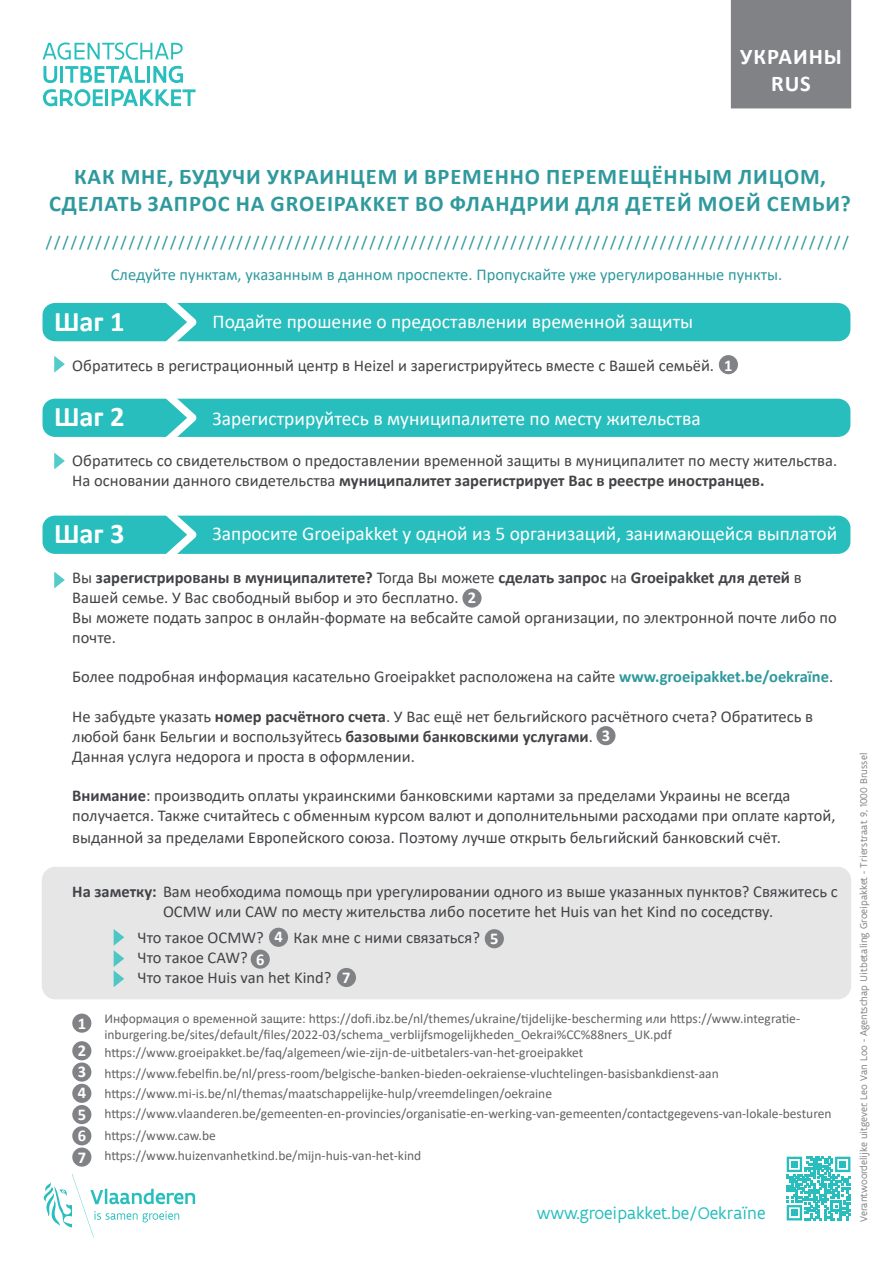
<style>
.page{position:relative;width:893px;height:1263px;background:#fff}
.page>*{position:absolute;margin:0;border:0;box-sizing:border-box;transform-origin:0 0}
.t1{font:700 28.5px "Calibri";color:#fff}
.t2{font:700 22.5px/27px "Calibri";letter-spacing:.04em;color:#2f999d;text-align:center}
.t3{font:700 22.5px/27px "Calibri";letter-spacing:.04em;color:#fff;text-align:center}
.t4{font:19.5px "Calibri";color:#fff}
.t5{font:18px "Flanders Art Sans";color:#28bebd}
.t6{font:17.55px "Flanders Art Sans";color:#2f999d}
.t7{font:16.5px/19.8px "Calibri";color:#414346}
.t8{font:16.5px "Calibri";color:#2f999d}
.t9{font:700 16.5px/21.3px "Calibri";color:#fff}
.t10{font:13.5px/20.4px "Calibri";color:#636366}
.t11{font:10.5px "Flanders Art Sans";color:#808285}
.s1{font-weight:700}
.s2{font-weight:700;color:#2f999d}
.s3{font-weight:700;font-size:16.5px;color:#fff}
</style>
<div class="page">
<svg style="left:43px;top:43px;width:140px;height:17px"></svg>
<svg style="left:43px;top:66px;width:14px;height:17px"></svg>
<hr style="left:60px;top:66px;width:3px;height:17px;background:#28bebd">
<svg style="left:65px;top:66px;width:80px;height:17px"></svg>
<hr style="left:147px;top:66px;width:3px;height:17px;background:#28bebd">
<svg style="left:153px;top:66px;width:30px;height:17px"></svg>
<svg style="left:43px;top:89px;width:60px;height:17px"></svg>
<hr style="left:105px;top:89px;width:3px;height:17px;background:#28bebd">
<svg style="left:112px;top:89px;width:84px;height:17px"></svg>
<svg style="left:43px;top:1174px;width:152px;height:63px"></svg>
<div style="left:43px;top:303px;width:807px;height:38px;background:#28bebd;border-radius:12px"></div>
<div style="left:43px;top:399px;width:807px;height:38px;background:#28bebd;border-radius:12px"></div>
<div style="left:43px;top:516px;width:807px;height:38px;background:#28bebd;border-radius:12px"></div>
<svg style="left:54px;top:356px;width:11px;height:17px"></svg>
<svg style="left:54px;top:453px;width:11px;height:16px"></svg>
<svg style="left:54px;top:572px;width:11px;height:16px"></svg>
<svg style="left:156px;top:303px;width:47px;height:39px"></svg>
<svg style="left:156px;top:398px;width:47px;height:39px"></svg>
<svg style="left:156px;top:515px;width:47px;height:39px"></svg>
<div style="left:731px;top:0;width:120px;height:108px;background:#808285"></div>
<div style="left:43px;top:867px;width:807px;height:131px;background:#e6e6e7;border-radius:13px"></div>
<div style="left:42px;top:867px;width:809px;height:132px;border:2px solid #808285;border-radius:13px"></div>
<div style="left:719px;top:355px;width:19px;height:19px;background:#808285;border-radius:50%"></div>
<div style="left:72px;top:1013px;width:19px;height:20px;background:#808285;border-radius:50%"></div>
<div style="left:72px;top:1041px;width:19px;height:19px;background:#808285;border-radius:50%"></div>
<div style="left:72px;top:1062px;width:19px;height:19px;background:#808285;border-radius:50%"></div>
<div style="left:72px;top:1084px;width:19px;height:19px;background:#808285;border-radius:50%"></div>
<div style="left:72px;top:1105px;width:19px;height:19px;background:#808285;border-radius:50%"></div>
<div style="left:72px;top:1126px;width:19px;height:19px;background:#808285;border-radius:50%"></div>
<div style="left:462px;top:588px;width:20px;height:20px;background:#808285;border-radius:50%"></div>
<div style="left:596px;top:726px;width:19px;height:19px;background:#808285;border-radius:50%"></div>
<div style="left:269px;top:928px;width:19px;height:19px;background:#808285;border-radius:50%"></div>
<div style="left:485px;top:929px;width:19px;height:19px;background:#808285;border-radius:50%"></div>
<div style="left:251px;top:949px;width:19px;height:20px;background:#808285;border-radius:50%"></div>
<svg style="left:114px;top:929px;width:10px;height:58px"></svg>
<div style="left:337px;top:968px;width:19px;height:19px;background:#808285;border-radius:50%"></div>
<div style="left:72px;top:1147px;width:19px;height:20px;background:#808285;border-radius:50%"></div>
<svg style="left:787px;top:1157px;width:63px;height:63px"></svg>
<div style="left:791px;top:1161px;width:7px;height:7px;background:#28bebd"></div>
<div style="left:839px;top:1161px;width:7px;height:7px;background:#28bebd"></div>
<div style="left:791px;top:1209px;width:7px;height:7px;background:#28bebd"></div>
<h2 class="t3" style="left:740px;top:42px;width:103px">УКРАИНЫ<br>RUS</h2>
<h2 class="t2" style="left:49px;top:163px;width:803px">КАК МНЕ, БУДУЧИ УКРАИНЦЕМ И ВРЕМЕННО ПЕРЕМЕЩЁННЫМ ЛИЦОМ,<br>СДЕЛАТЬ ЗАПРОС НА GROEIPAKKET ВО ФЛАНДРИИ ДЛЯ ДЕТЕЙ МОЕЙ СЕМЬИ?</h2>
<p class="t6" style="left:45px;top:231px;width:806px">/////////////////////////////////////////////////////////////////////////////////////////////////</p>
<p class="t8" style="left:111px;top:263px;width:673px">Следуйте пунктам, указанным в данном проспекте. Пропускайте уже урегулированные пункты.</p>
<h1 class="t1" style="left:54px;top:301px;width:72px">Шаг 1</h1>
<p class="t4" style="left:213px;top:308px;width:482px">Подайте прошение о предоставлении временной защиты</p>
<p class="t7" style="left:72px;top:355px;width:643px">Обратитесь в регистрационный центр в Heizel и зарегистрируйтесь вместе с Вашей семьёй.</p>
<p class="t9" style="left:724px;top:354px;width:10px">1</p>
<h1 class="t1" style="left:54px;top:397px;width:72px">Шаг 2</h1>
<p class="t4" style="left:213px;top:405px;width:490px">Зарегистрируйтесь в муниципалитете по месту жительства</p>
<p class="t7" style="left:72px;top:450px;width:766px">Обратитесь со свидетельством о предоставлении временной защиты в муниципалитет по месту жительства.<br>На основании данного свидетельства <span class="s1">муниципалитет зарегистрирует Вас в реестре иностранцев.</span></p>
<h1 class="t1" style="left:54px;top:514px;width:72px">Шаг 3</h1>
<p class="t4" style="left:213px;top:520px;width:626px">Запросите Groeipakket у одной из 5 организаций, занимающейся выплатой</p>
<p class="t7" style="left:72px;top:567px;width:766px">Вы <span class="s1">зарегистрированы в муниципалитете?</span> Тогда Вы можете <span class="s1">сделать запрос</span> на <span class="s1">Groeipakket для детей</span> в Вашей семье. У Вас свободный выбор и это бесплатно.<br>Вы можете подать запрос в онлайн-формате на вебсайте самой организации, по электронной почте либо по почте.</p>
<p class="t7" style="left:72px;top:666px;width:762px">Более подробная информация касательно Groeipakket расположена на сайте <span class="s2">www.groeipakket.be/oekraïne</span>.</p>
<p class="t7" style="left:72px;top:706px;width:742px">Не забудьте указать <span class="s1">номер расчётного счета</span>. У Вас ещё нет бельгийского расчётного счета? Обратитесь в любой банк Бельгии и воспользуйтесь <span class="s1">базовыми банковскими услугами</span>.<br>Данная услуга недорога и проста в оформлении.</p>
<p class="t7" style="left:72px;top:785px;width:765px"><span class="s1">Внимание</span>: производить оплаты украинскими банковскими картами за пределами Украины не всегда получается. Также считайтесь с обменным курсом валют и дополнительными расходами при оплате картой,</p>
<p class="t7" style="left:72px;top:827px;width:710px">выданной за пределами Европейского союза. Поэтому лучше открыть бельгийский банковский счёт.</p>
<p class="t9" style="left:468px;top:587px;width:10px">2</p>
<p class="t9" style="left:602px;top:724px;width:10px">3</p>
<p class="t7" style="left:72px;top:881px;width:767px"><span class="s1">На заметку:</span> Вам необходима помощь при урегулировании одного из выше указанных пунктов? Свяжитесь с</p>
<p class="t7" style="left:137px;top:928px;width:128px">Что такое OCMW?</p>
<p class="t7" style="left:294px;top:928px;width:188px">Как мне с ними связаться?</p>
<p class="t7" style="left:137px;top:947px;width:195px">Что такое CAW?<br>Что такое Huis van het Kind?</p>
<p class="t7" style="left:163px;top:901px;width:612px">OCMW или CAW по месту жительства либо посетите het Huis van het Kind по соседству.</p>
<p class="t9" style="left:274px;top:926px;width:10px">4</p>
<p class="t9" style="left:490px;top:927px;width:10px">5</p>
<p class="t9" style="left:256px;top:949px;width:10px">6</p>
<p class="t9" style="left:342px;top:967px;width:10px">7</p>
<p class="t9" style="left:78px;top:1010px;width:10px;line-height:26.5px">1<br>2</p>
<p class="t9" style="left:78px;top:1061px;width:10px;text-align:justify">3<br>4<br>5<br>6</p>
<p class="t10" style="left:104px;top:1010px;width:697px;line-height:16.2px">Информация о временной защите: https://dofi.ibz.be/nl/themes/ukraine/tijdelijke-bescherming или https://www.integratie&shy;inburgering.be/sites/default/files/2022-03/schema_verblijfsmogelijkheden_Oekrai%CC%88ners_UK.pdf</p>
<p class="t10" style="left:104px;top:1042px;width:729px">https://www.groeipakket.be/faq/algemeen/wie-zijn-de-uitbetalers-van-het-groeipakket https://www.febelfin.be/nl/press-room/belgische-banken-bieden-oekraiense-vluchtelingen-basisbankdienst-aan https://www.mi-is.be/nl/themas/maatschappelijke-hulp/vreemdelingen/oekraine https://www.vlaanderen.be/gemeenten-en-provincies/organisatie-en-werking-van-gemeenten/contactgegevens-van-lokale-besturen</p>
<p class="t10" style="left:104px;top:1124px;width:113px">https://www.caw.be</p>
<p class="t10" style="left:78px;top:1145px;width:345px"><span class="s3">7</span> https://www.huizenvanhetkind.be/mijn-huis-van-het-kind</p>
<p class="t5" style="left:537px;top:1202px;width:230px">www.groeipakket.be/Oekraïne</p>
<p class="t11" style="left:857px;top:1222px;width:470px;rotate:-90deg">Verantwoordelijke uitgever: Leo Van Loo - Agentschap Uitbetaling Groeipakket - Trierstraat 9, 1000 Brussel</p>
</div>
